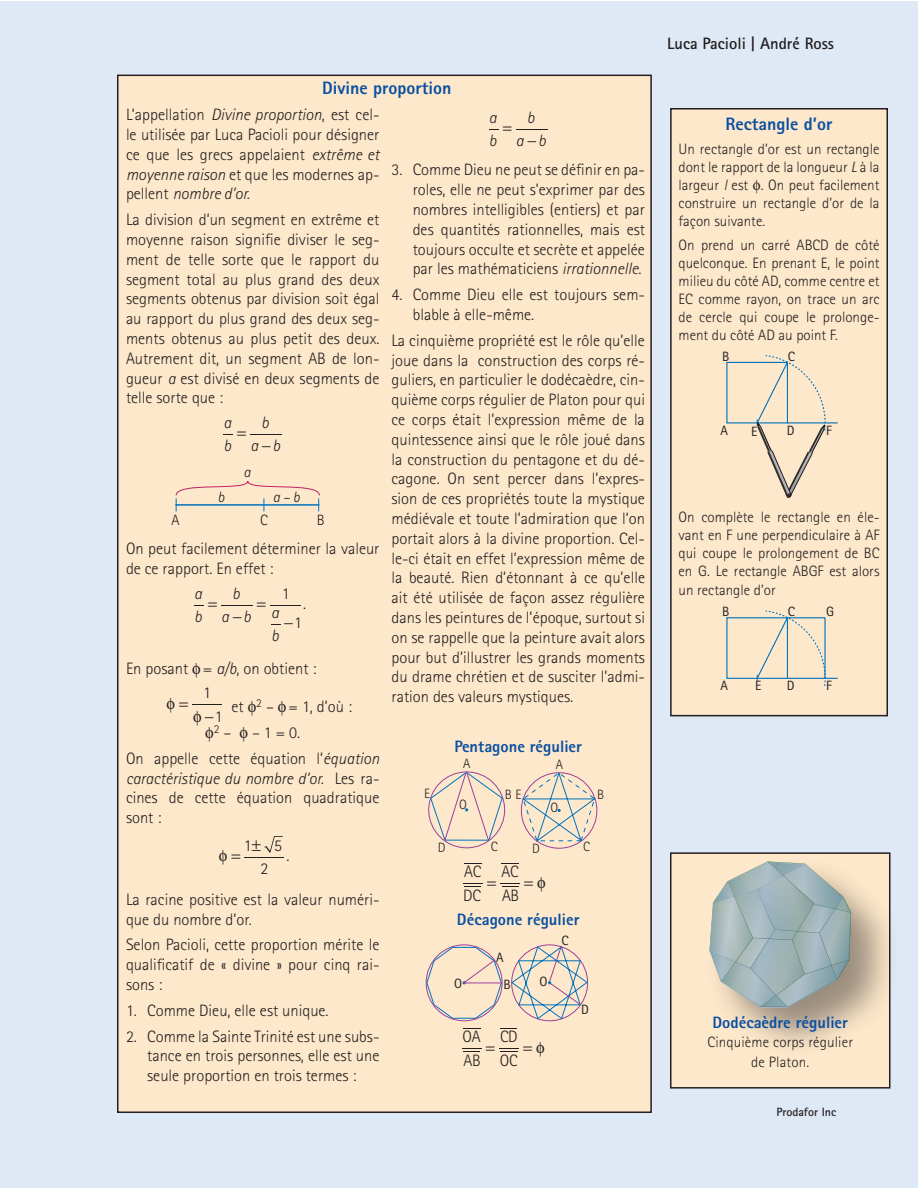
<style>
.page{position:relative;width:918px;height:1188px;background:#fff}
.page>*{position:absolute;margin:0;border:0;box-sizing:border-box;transform-origin:0 0}
.Sous-titre_2{font:800 18px "Rotis Sans Serif";color:#0a50a1}
.t1{font:300 16.5px/19.8px "Rotis Sans Serif";color:#231f20}
.Sous-titre_2-2{font:800 16.5px "Rotis Sans Serif";color:#0a50a1}
.t2{font:700 16.5px "Rotis Sans Serif";color:#231f20}
.t3{font:italic 300 16.5px/23.2px "Rotis Sans Serif";color:#231f20}
.Note_de_bas_de_page{font:300 15px/18px "Rotis Sans Serif";color:#231f20;text-align:justify}
.t4{font:italic 300 15px "Rotis Sans Serif";color:#231f20}
.t5{font:13.5px "Rotis Sans Serif";color:#231f20}
.t6{font:300 13.5px "Rotis Sans Serif";color:#231f20}
.t7{font:700 12px "Rotis Sans Serif";color:#231f20}
.s1{font-style:italic}
</style>
<div class="page">
<div style="left:0;top:1px;width:918px;height:1187px;background:#dfe8f5"></div>
<div style="left:118px;top:75px;width:533px;height:1037px;background:#fee8cb"></div>
<div style="left:671px;top:109px;width:216px;height:607px;background:#fee8cb"></div>
<div style="left:670px;top:108px;width:218px;height:608px;border:2px solid #231f20"></div>
<hr style="left:250px;top:434px;width:32px;height:1px;background:#231f20">
<svg style="left:175px;top:481px;width:145px;height:30px"></svg>
<hr style="left:221px;top:605px;width:31px;height:1px;background:#231f20">
<hr style="left:270px;top:605px;width:31px;height:1px;background:#231f20">
<hr style="left:245px;top:857px;width:39px;height:1px;background:#231f20">
<hr style="left:516px;top:129px;width:31px;height:1px;background:#231f20">
<svg style="left:756px;top:355px;width:82px;height:143px"></svg>
<svg style="left:756px;top:610px;width:82px;height:76px"></svg>
<svg style="left:426px;top:947px;width:76px;height:72px"></svg>
<svg style="left:511px;top:946px;width:77px;height:74px"></svg>
<svg style="left:430px;top:771px;width:73px;height:70px"></svg>
<svg style="left:521px;top:772px;width:76px;height:71px"></svg>
<svg style="left:464px;top:863px;width:17px;height:1px"></svg>
<svg style="left:502px;top:863px;width:17px;height:1px"></svg>
<svg style="left:463px;top:1028px;width:17px;height:1px"></svg>
<svg style="left:501px;top:1028px;width:16px;height:1px"></svg>
<div style="left:671px;top:853px;width:219px;height:235px;background:#fee8cb"></div>
<div style="left:670px;top:852px;width:221px;height:237px;border:2px solid #231f20"></div>
<div style="left:705px;top:857px;width:196px;height:201px;background:#231f20;opacity:.45"></div>
<svg style="left:709px;top:861px;width:142px;height:147px;background:#abb8b6"></svg>
<svg style="left:192px;top:704px;width:29px;height:1px"></svg>
<svg style="left:264px;top:836px;width:19px;height:17px"></svg>
<svg style="left:463px;top:883px;width:57px;height:4px"></svg>
<svg style="left:462px;top:1048px;width:57px;height:4px"></svg>
<p class="Sous-titre_2" style="left:322px;top:77px;width:131px">Divine proportion</p>
<p class="t1" style="left:126px;top:105px;width:255px;text-align:justify">L’appellation <span class="s1">Divine proportion</span>, est cel&shy;le utilisée par Luca Pacioli pour désigner ce que les grecs appelaient <span class="s1">extrême et moyenne raison</span> et que les modernes ap&shy;pellent <span class="s1">nombre d’or.</span></p>
<p class="t1" style="left:126px;top:210px;width:255px;text-align:justify">La division d’un segment en extrême et moyenne raison signifie diviser le seg&shy;ment de telle sorte que le rapport du segment total au plus grand des deux segments obtenus par division soit égal au rapport du plus grand des deux seg&shy;ments obtenus au plus petit des deux.<br>Autrement dit, un segment AB de lon&shy;gueur <span class="s1">a</span> est divisé en deux segments de telle sorte que :</p>
<p class="t3" style="left:223px;top:411px;width:9px">a b</p>
<p class="t3" style="left:250px;top:411px;width:31px;text-align:center">b<br>a b</p>
<p class="t3" style="left:489px;top:106px;width:9px">a b</p>
<p class="t3" style="left:516px;top:106px;width:31px;text-align:center">b<br>a b</p>
<p class="t1" style="left:413px;top:160px;width:234px;text-align:justify;text-indent:-21px">3. Comme Dieu ne peut se définir en pa&shy;roles, elle ne peut s’exprimer par des nombres intelligibles (entiers) et par des quantités rationnelles, mais est toujours occulte et secrète et appelée par les mathématiciens <span class="s1">irrationnelle</span>.</p>
<p class="t1" style="left:413px;top:285px;width:234px;text-indent:-21px">4. Comme Dieu elle est toujours sem&shy;blable à elle-même.</p>
<p class="t1" style="left:392px;top:330px;width:255px;text-align:justify">La cinquième propriété est le rôle qu’elle joue dans la construction des corps ré&shy;guliers, en particulier le dodécaèdre, cin&shy;quième corps régulier de Platon pour qui ce corps était l’expression même de la quintessence ainsi que le rôle joué dans la construction du pentagone et du dé&shy;cagone. On sent percer dans l’expres&shy;sion de ces propriétés toute la mystique médiévale et toute l’admiration que l’on portait alors à la divine proportion. Cel&shy;le-ci était en effet l’expression même de la beauté. Rien d’étonnant à ce qu’elle ait été utilisée de façon assez régulière dans les peintures de l’époque, surtout si on se rappelle que la peinture avait alors pour but d’illustrer les grands moments du drame chrétien et de susciter l’admi&shy;ration des valeurs mystiques.</p>
<p class="t4" style="left:244px;top:463px;width:9px">a</p>
<p class="t4" style="left:217px;top:488px;width:8px">b</p>
<p class="t4" style="left:273px;top:488px;width:28px">a – b</p>
<p class="Note_de_bas_de_page" style="left:260px;top:511px;width:9px">C</p>
<p class="Note_de_bas_de_page" style="left:171px;top:511px;width:10px">A</p>
<p class="Note_de_bas_de_page" style="left:317px;top:511px;width:9px">B</p>
<p class="t1" style="left:126px;top:539px;width:255px">On peut facilement déterminer la valeur de ce rapport. En effet :</p>
<p class="t3" style="left:194px;top:582px;width:9px">a b</p>
<p class="t3" style="left:221px;top:582px;width:59px;text-indent:11px">b<br>ab a</p>
<p class="t3" style="left:271px;top:624px;width:9px">b</p>
<p class="t1" style="left:282px;top:579px;width:22px;line-height:29.4px">1 −1</p>
<p class="t1" style="left:303px;top:593px;width:5px">.</p>
<p class="t1" style="left:126px;top:658px;width:192px">En posant = <span class="s1">a/b</span>, on obtient :</p>
<p class="t1" style="left:203px;top:681px;width:21px;line-height:23.2px">1 −1</p>
<p class="t1" style="left:232px;top:697px;width:122px">et <sup>2</sup> – = 1, d’où :</p>
<p class="t1" style="left:214px;top:723px;width:88px"><sup>2</sup> – – 1 = 0.</p>
<p class="t1" style="left:126px;top:748px;width:255px;text-align:justify">On appelle cette équation l’<span class="s1">équation caractéristique du nombre d’or.</span> Les ra&shy;cines de cette équation quadratique sont :</p>
<p class="t1" style="left:244px;top:835px;width:9px">1</p>
<p class="t1" style="left:274px;top:835px;width:9px">5</p>
<p class="t1" style="left:261px;top:859px;width:9px">2</p>
<p class="Sous-titre_2-2" style="left:454px;top:736px;width:129px">Pentagone régulier</p>
<p class="t6" style="left:463px;top:756px;width:9px">A</p>
<p class="t6" style="left:556px;top:756px;width:9px">A</p>
<p class="t6" style="left:424px;top:786px;width:7px">E</p>
<p class="t6" style="left:505px;top:787px;width:18px">B E</p>
<p class="t6" style="left:597px;top:787px;width:9px">B</p>
<p class="t6" style="left:459px;top:797px;width:9px">O</p>
<p class="t6" style="left:551px;top:800px;width:9px">O</p>
<p class="t6" style="left:438px;top:839px;width:9px">D</p>
<p class="t6" style="left:491px;top:838px;width:9px">C</p>
<p class="t6" style="left:532px;top:841px;width:9px">D</p>
<p class="t6" style="left:583px;top:839px;width:9px">C</p>
<p class="t1" style="left:287px;top:846px;width:5px">.</p>
<p class="t1" style="left:126px;top:889px;width:255px">La racine positive est la valeur numéri&shy;que du nombre d’or.</p>
<p class="t1" style="left:126px;top:935px;width:255px;text-align:justify">Selon Pacioli, cette proportion mérite le qualificatif de « divine » pour cinq rai&shy;sons :</p>
<p class="t1" style="left:126px;top:1000px;width:204px">1. Comme Dieu, elle est unique.</p>
<p class="t1" style="left:147px;top:1026px;width:234px;text-align:justify;text-indent:-21px">2. Comme la Sainte Trinité est une subs&shy;tance en trois personnes, elle est une seule proportion en trois termes :</p>
<p class="t1" style="left:463px;top:860px;width:20px;line-height:23.2px">AC<br>DC</p>
<p class="t1" style="left:502px;top:860px;width:19px;line-height:23.2px">AC<br>AB</p>
<p class="Sous-titre_2-2" style="left:457px;top:909px;width:124px">Décagone régulier</p>
<p class="t5" style="left:561px;top:933px;width:9px">C</p>
<p class="t5" style="left:496px;top:949px;width:9px">A</p>
<p class="t5" style="left:454px;top:975px;width:10px">O</p>
<p class="t5" style="left:539px;top:974px;width:10px">O</p>
<p class="t5" style="left:503px;top:976px;width:9px">B</p>
<p class="t5" style="left:581px;top:1001px;width:9px">D</p>
<p class="t1" style="left:462px;top:1025px;width:20px;line-height:23.2px">OA<br>AB</p>
<p class="t1" style="left:500px;top:1025px;width:20px;line-height:23.2px">CD<br>OC</p>
<p class="t2" style="left:667px;top:33px;width:168px">Luca Pacioli | André Ross</p>
<p class="Sous-titre_2" style="left:726px;top:113px;width:108px">Rectangle d’or</p>
<p class="Note_de_bas_de_page" style="left:679px;top:140px;width:203px">Un rectangle d’or est un rectangle dont le rapport de la longueur <span class="s1">L</span> à la largeur <span class="s1">l</span> est . On peut facilement construire un rectangle d’or de la façon suivante.</p>
<p class="Note_de_bas_de_page" style="left:679px;top:236px;width:203px">On prend un carré ABCD de côté quelconque. En prenant E, le point milieu du côté AD, comme centre et EC comme rayon, on trace un arc de cercle qui coupe le prolonge&shy;ment du côté AD au point F.</p>
<p class="t5" style="left:722px;top:348px;width:9px">B</p>
<p class="t5" style="left:788px;top:348px;width:9px">C</p>
<p class="t5" style="left:720px;top:422px;width:9px">A</p>
<p class="t5" style="left:751px;top:423px;width:8px">E</p>
<p class="t5" style="left:787px;top:422px;width:9px">D</p>
<p class="t5" style="left:826px;top:422px;width:7px">F</p>
<p class="Note_de_bas_de_page" style="left:679px;top:508px;width:203px">On complète le rectangle en éle&shy;vant en F une perpendiculaire à AF qui coupe le prolongement de BC en G. Le rectangle ABGF est alors</p>
<p class="Note_de_bas_de_page" style="left:679px;top:581px;width:99px">un rectangle d’or</p>
<p class="t5" style="left:722px;top:604px;width:9px">B</p>
<p class="t5" style="left:788px;top:604px;width:9px">C</p>
<p class="t5" style="left:826px;top:604px;width:10px">G</p>
<p class="t5" style="left:720px;top:678px;width:9px">A</p>
<p class="t5" style="left:755px;top:678px;width:8px">E</p>
<p class="t5" style="left:826px;top:678px;width:7px">F</p>
<p class="t5" style="left:787px;top:678px;width:9px">D</p>
<p class="Sous-titre_2-2" style="left:712px;top:1012px;width:137px">Dodécaèdre régulier</p>
<p class="Note_de_bas_de_page" style="left:707px;top:1033px;width:147px">Cinquième corps régulier</p>
<p class="Note_de_bas_de_page" style="left:751px;top:1053px;width:59px">de Platon.</p>
<p class="t7" style="left:776px;top:1104px;width:61px">Prodafor Inc</p>
</div>
